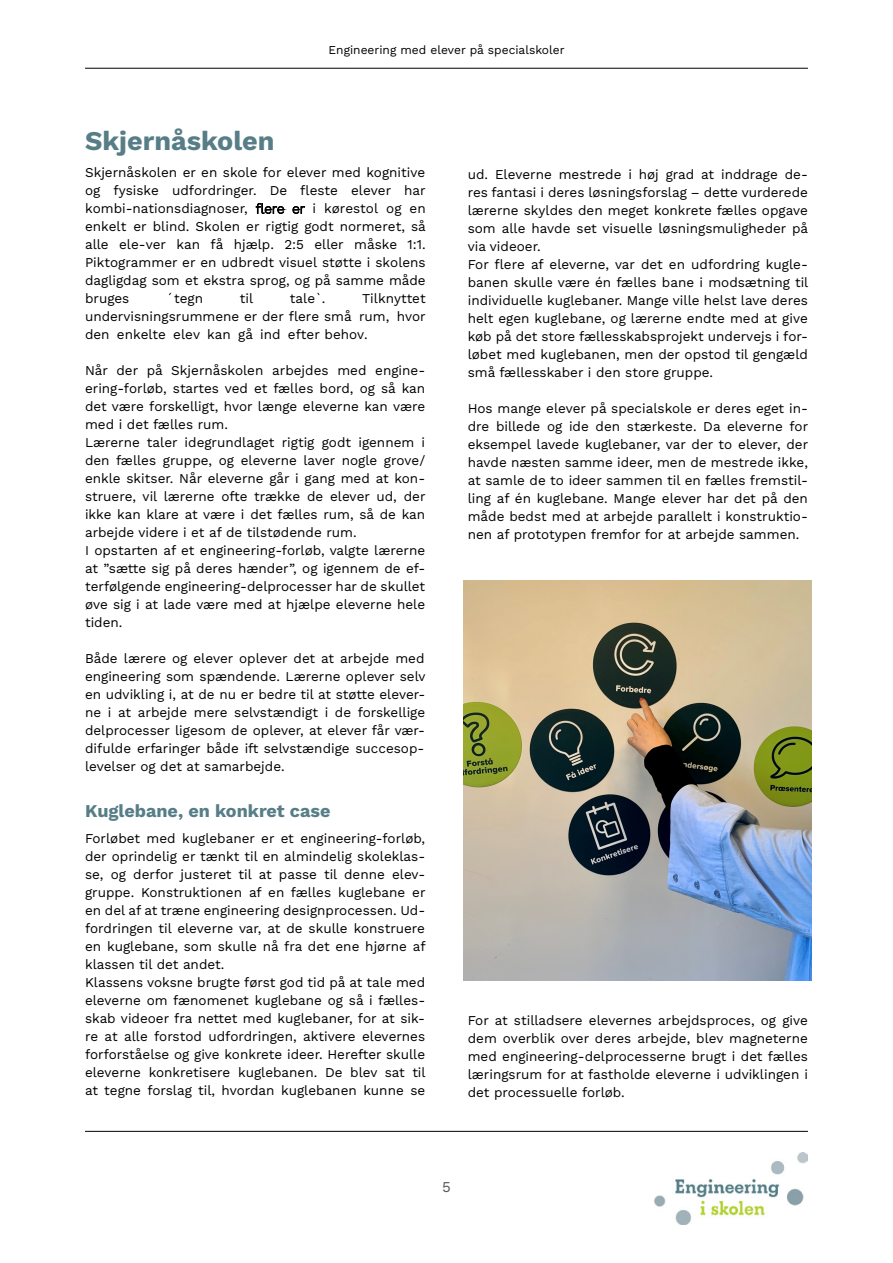
<style>
.page{position:relative;width:893px;height:1263px;background:#fff}
.page>*{position:absolute;margin:0;border:0;box-sizing:border-box;transform-origin:0 0}
.t1{font:700 27px "Work Sans";color:#577e87}
.t2{font:700 18px "Work Sans";color:#577e87}
.t3{font:15px "Work Sans";color:#58595b}
.t4{font:13.5px/18px "Work Sans";color:#000;text-align:justify}
.t5{font:12px "Work Sans";color:#000}
.s1{font-weight:300}
</style>
<div class="page">
<img style="left:654px;top:1152px;width:154px;height:73px">
<hr style="left:85px;top:1131px;width:723px;height:1px;background:#000">
<hr style="left:85px;top:68px;width:723px;height:1px;background:#000">
<img style="left:464px;top:580px;width:347px;height:400px">
<p class="t5" style="left:329px;top:40px;width:238px">Engineering med elever på specialskoler</p>
<h1 class="t1" style="left:85px;top:121px;width:191px">Skjernåskolen</h1>
<p class="t4" style="left:85px;top:163px;width:342px">Skjernåskolen er en skole for elever med kognitive og fysiske udfordringer. De fleste elever har kombi-nationsdiagnoser, <span class="s1">flere er</span> i kørestol og en enkelt er blind. Skolen er rigtig godt normeret, så alle ele-ver kan få hjælp. 2:5 eller måske 1:1.<br>Piktogrammer er en udbredt visuel støtte i skolens dagligdag som et ekstra sprog, og på samme måde bruges</p>
<p class="t4" style="left:166px;top:289px;width:39px">´tegn</p>
<p class="t4" style="left:240px;top:289px;width:15px">til</p>
<p class="t4" style="left:290px;top:289px;width:37px">tale`.</p>
<p class="t4" style="left:85px;top:289px;width:342px;text-indent:277px">Tilknyttet undervisningsrummene er der flere små rum, hvor den enkelte elev kan gå ind efter behov.</p>
<p class="t4" style="left:85px;top:361px;width:342px;text-align:left">Når der på Skjernåskolen arbejdes med engine&shy;ering-forløb, startes ved et fælles bord, og så kan det være forskelligt, hvor længe eleverne kan være med i det fælles rum.<br>Lærerne taler idegrundlaget rigtig godt igennem i den fælles gruppe, og eleverne laver nogle grove/ enkle skitser. Når eleverne går i gang med at kon&shy;struere, vil lærerne ofte trække de elever ud, der ikke kan klare at være i det fælles rum, så de kan arbejde videre i et af de tilstødende rum.<br>I opstarten af et engineering-forløb, valgte lærerne at ”sætte sig på deres hænder”, og igennem de ef&shy;terfølgende engineering-delprocesser har de skullet øve sig i at lade være med at hjælpe eleverne hele tiden.</p>
<p class="t4" style="left:85px;top:649px;width:342px">Både lærere og elever oplever det at arbejde med engineering som spændende. Lærerne oplever selv en udvikling i, at de nu er bedre til at støtte elever&shy;ne i at arbejde mere selvstændigt i de forskellige delprocesser ligesom de oplever, at elever får vær&shy;difulde erfaringer både ift selvstændige succesop&shy;levelser og det at samarbejde.</p>
<h2 class="t2" style="left:85px;top:797px;width:247px">Kuglebane, en konkret case</h2>
<p class="t4" style="left:85px;top:829px;width:342px;text-align:left">Forløbet med kuglebaner er et engineering-forløb, der oprindelig er tænkt til en almindelig skoleklas&shy;se, og derfor justeret til at passe til denne elev&shy;gruppe. Konstruktionen af en fælles kuglebane er en del af at træne engineering designprocessen. Ud&shy;fordringen til eleverne var, at de skulle konstruere en kuglebane, som skulle nå fra det ene hjørne af klassen til det andet.<br>Klassens voksne brugte først god tid på at tale med eleverne om fænomenet kuglebane og så i fælles&shy;skab videoer fra nettet med kuglebaner, for at sik&shy;re at alle forstod udfordringen, aktivere elevernes forforståelse og give konkrete ideer. Herefter skulle eleverne konkretisere kuglebanen. De blev sat til at tegne forslag til, hvordan kuglebanen kunne se</p>
<p class="t4" style="left:468px;top:165px;width:342px;text-align:left">ud. Eleverne mestrede i høj grad at inddrage de&shy;res fantasi i deres løsningsforslag – dette vurderede lærerne skyldes den meget konkrete fælles opgave som alle havde set visuelle løsningsmuligheder på via videoer.<br>For flere af eleverne, var det en udfordring kugle&shy;banen skulle være én fælles bane i modsætning til individuelle kuglebaner. Mange ville helst lave deres helt egen kuglebane, og lærerne endte med at give køb på det store fællesskabsprojekt undervejs i for&shy;løbet med kuglebanen, men der opstod til gengæld små fællesskaber i den store gruppe.</p>
<p class="t4" style="left:468px;top:399px;width:342px">Hos mange elever på specialskole er deres eget in&shy;dre billede og ide den stærkeste. Da eleverne for eksempel lavede kuglebaner, var der to elever, der havde næsten samme ideer, men de mestrede ikke, at samle de to ideer sammen til en fælles fremstil&shy;ling af én kuglebane. Mange elever har det på den måde bedst med at arbejde parallelt i konstruktio&shy;nen af prototypen fremfor for at arbejde sammen.</p>
<p class="t4" style="left:468px;top:1011px;width:342px">For at stilladsere elevernes arbejdsproces, og give dem overblik over deres arbejde, blev magneterne med engineering-delprocesserne brugt i det fælles læringsrum for at fastholde eleverne i udviklingen i det processuelle forløb.</p>
<p class="t3" style="left:442px;top:1175px;width:10px">5</p>
</div>
